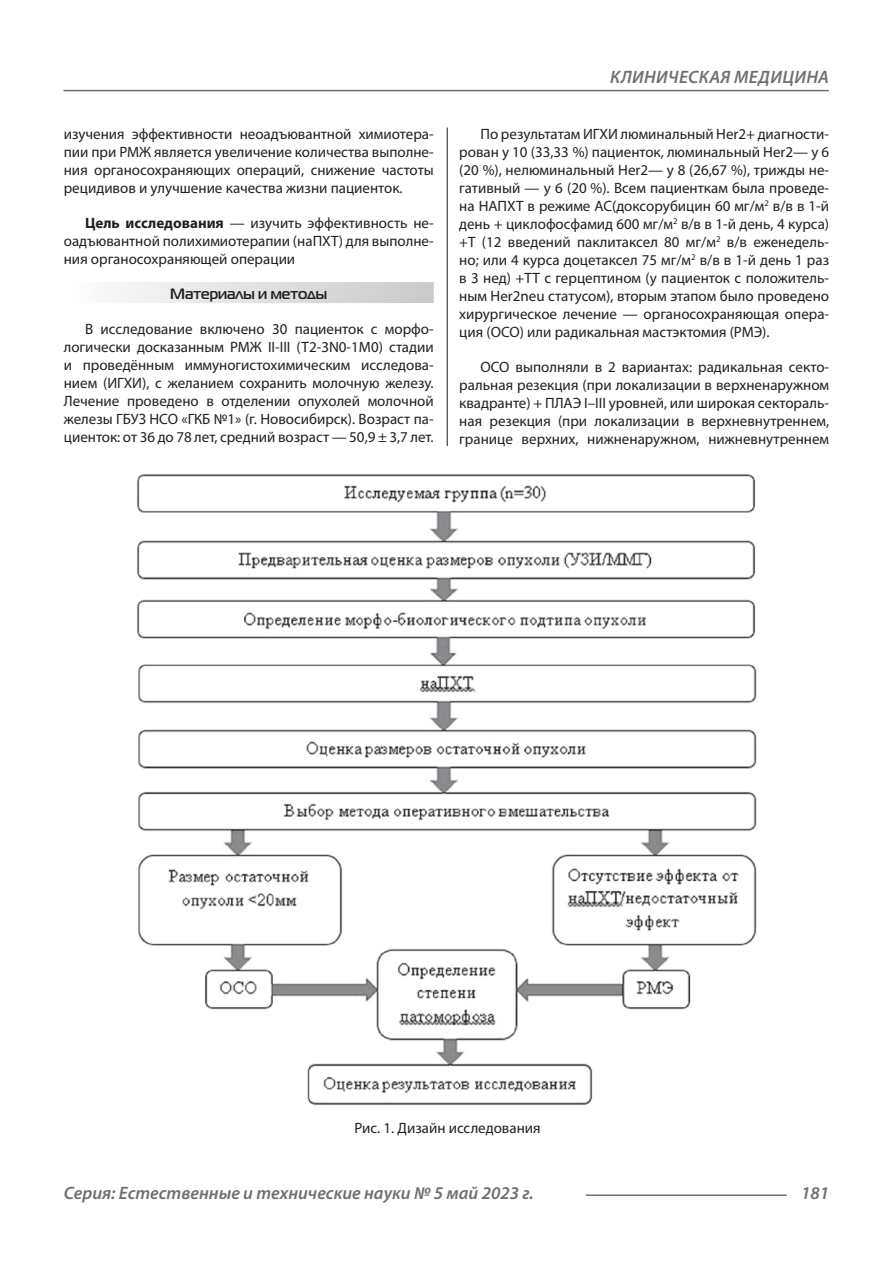
<style>
.page{position:relative;width:893px;height:1263px;background:#fff}
.page>*{position:absolute;margin:0;border:0;box-sizing:border-box;transform-origin:0 0}
.t1{font:italic 600 18px "Myriad Pro";color:#6d6f71}
.t2{font:italic 600 18px "Myriad Pro";letter-spacing:.02em;color:#6d6f71}
.t3{font:15px/18px "Myriad Pro";color:#231f20;text-align:justify}
.t4{font:700 15px "Magistral C";color:#231f20}
.s1{font-weight:700}
</style>
<div class="page">
<hr style="left:447px;top:128px;width:1px;height:1007px;background:#231f20">
<hr style="left:63px;top:90px;width:766px;height:1px;background:#6d6f71">
<hr style="left:586px;top:1194px;width:201px;height:2px;background:#6d6f71">
<div style="left:64px;top:282px;width:370px;height:21px;background:linear-gradient(to right,#fdfdfd,#c7c9cb)"></div>
<div style="left:65px;top:468px;width:765px;height:668px;background:#fff"></div>
<img style="left:137px;top:474px;width:620px;height:631px">
<div style="left:441px;top:447px;width:14px;height:21px;background:#fff"></div>
<p class="t3" style="left:64px;top:125px;width:371px">изучения эффективности неоадъювантной химиотера&shy;пии при РМЖ является увеличение количества выполне&shy;ния органосохраняющих операций, снижение частоты рецидивов и улучшение качества жизни пациенток.</p>
<p class="t3" style="left:64px;top:214px;width:371px;text-indent:21px"><span class="s1">Цель исследования</span> — изучить эффективность не&shy;оадъювантной полихимиотерапии (наПХТ) для выполне&shy;ния органосохраняющей операции</p>
<p class="t4" style="left:170px;top:285px;width:158px">Материалы и методы</p>
<p class="t3" style="left:64px;top:320px;width:371px;text-indent:21px">В исследование включено 30 пациенток с морфо&shy;логически досказанным РМЖ II-III (T2-3N0-1M0) стадии и проведённым иммуногистохимическим исследова&shy;нием (ИГХИ), с желанием сохранить молочную железу.<br>Лечение проведено в отделении опухолей молочной железы ГБУЗ НСО «ГКБ №1» (г. Новосибирск). Возраст па&shy;циенток: от 36 до 78 лет, средний возраст — 50,9 ± 3,7 лет.</p>
<p class="t2" style="left:610px;top:66px;width:220px">Клиническая медицина</p>
<p class="t3" style="left:459px;top:125px;width:371px;text-indent:21px">По результатам ИГХИ люминальный Her2+ диагности&shy;рован у 10 (33,33 %) пациенток, люминальный Her2— у 6 (20 %), нелюминальный Her2— у 8 (26,67 %), трижды не&shy;гативный — у 6 (20 %). Всем пациенткам была проведе&shy;на НАПХТ в режиме AC(доксорубицин 60 мг/м<sup>2</sup> в/в в 1-й день + циклофосфамид 600 мг/м<sup>2</sup> в/в в 1-й день, 4 курса) +T (12 введений паклитаксел 80 мг/м<sup>2</sup> в/в еженедель&shy;но; или 4 курса доцетаксел 75 мг/м<sup>2</sup> в/в в 1-й день 1 раз в 3 нед) +TT с герцептином (у пациенток с положитель&shy;ным Her2neu статусом), вторым этапом было проведено хирургическое лечение — органосохраняющая опера&shy;ция (ОСО) или радикальная мастэктомия (РМЭ).</p>
<p class="t3" style="left:459px;top:358px;width:371px;text-indent:21px">ОСО выполняли в 2 вариантах: радикальная секто&shy;ральная резекция (при локализации в верхненаружном квадранте) + ПЛАЭ I–III уровней, или широкая сектораль&shy;ная резекция (при локализации в верхневнутреннем, границе верхних, нижненаружном, нижневнутреннем</p>
<p class="t3" style="left:354px;top:1118px;width:188px">Рис. 1. Дизайн исследования</p>
<p class="t1" style="left:64px;top:1182px;width:471px">Серия: Естественные и технические науки № 5 май 2023 г.</p>
<p class="t1" style="left:801px;top:1182px;width:30px">181</p>
</div>
